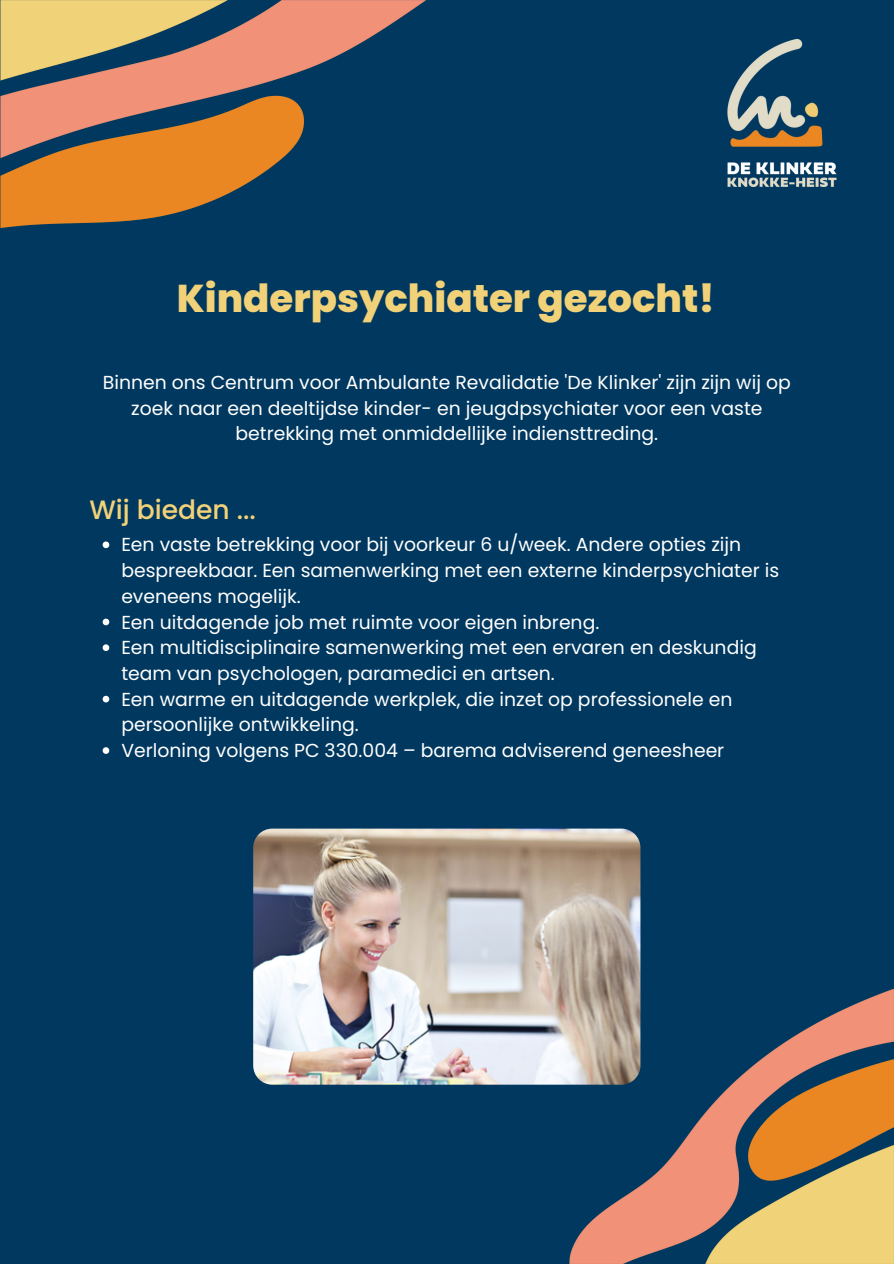
<style>
.page{position:relative;width:894px;height:1264px;background:#fff}
.page>*{position:absolute;margin:0;border:0;box-sizing:border-box;transform-origin:0 0}
.t1{font:800 38.7px "Poppins";color:#f2d278}
.t2{font:500 26.55px "Poppins";color:#f2d278}
.t3{font:18.75px/25.7px "Poppins";color:#fff}
</style>
<div class="page">
<div style="left:0;top:0;width:893px;height:1263px;background:#01385f"></div>
<img style="left:569px;top:989px;width:324px;height:273px">
<img style="left:0;top:0;width:425px;height:228px">
<img style="left:727px;top:38px;width:110px;height:149px">
<img style="left:253px;top:828px;width:387px;height:256px">
<svg style="left:103px;top:541px;width:6px;height:7px"></svg>
<svg style="left:103px;top:618px;width:6px;height:7px"></svg>
<svg style="left:103px;top:644px;width:6px;height:7px"></svg>
<svg style="left:103px;top:695px;width:6px;height:7px"></svg>
<svg style="left:103px;top:747px;width:6px;height:7px"></svg>
<p class="t1" style="left:177px;top:271px;width:539px">Kinderpsychiater gezocht!</p>
<p class="t3" style="left:103px;top:369px;width:689px;text-align:center">Binnen ons Centrum voor Ambulante Revalidatie 'De Klinker' zijn zijn wij op zoek naar een deeltijdse kinder- en jeugdpsychiater voor een vaste betrekking met onmiddellijke indiensttreding.</p>
<p class="t2" style="left:89px;top:490px;width:168px">Wij bieden ...</p>
<h1 class="t3" style="left:121px;top:532px;width:659px">Een vaste betrekking voor bij voorkeur 6 u/week. Andere opties zijn bespreekbaar. Een samenwerking met een externe kinderpsychiater is eveneens mogelijk.</h1>
<p class="t3" style="left:121px;top:609px;width:479px">Een uitdagende job met ruimte voor eigen inbreng.</p>
<p class="t3" style="left:121px;top:635px;width:636px">Een multidisciplinaire samenwerking met een ervaren en deskundig team van psychologen, paramedici en artsen.</p>
<p class="t3" style="left:121px;top:686px;width:612px">Een warme en uitdagende werkplek, die inzet op professionele en persoonlijke ontwikkeling.</p>
<p class="t3" style="left:121px;top:737px;width:604px">Verloning volgens PC 330.004 – barema adviserend geneesheer</p>
</div>
